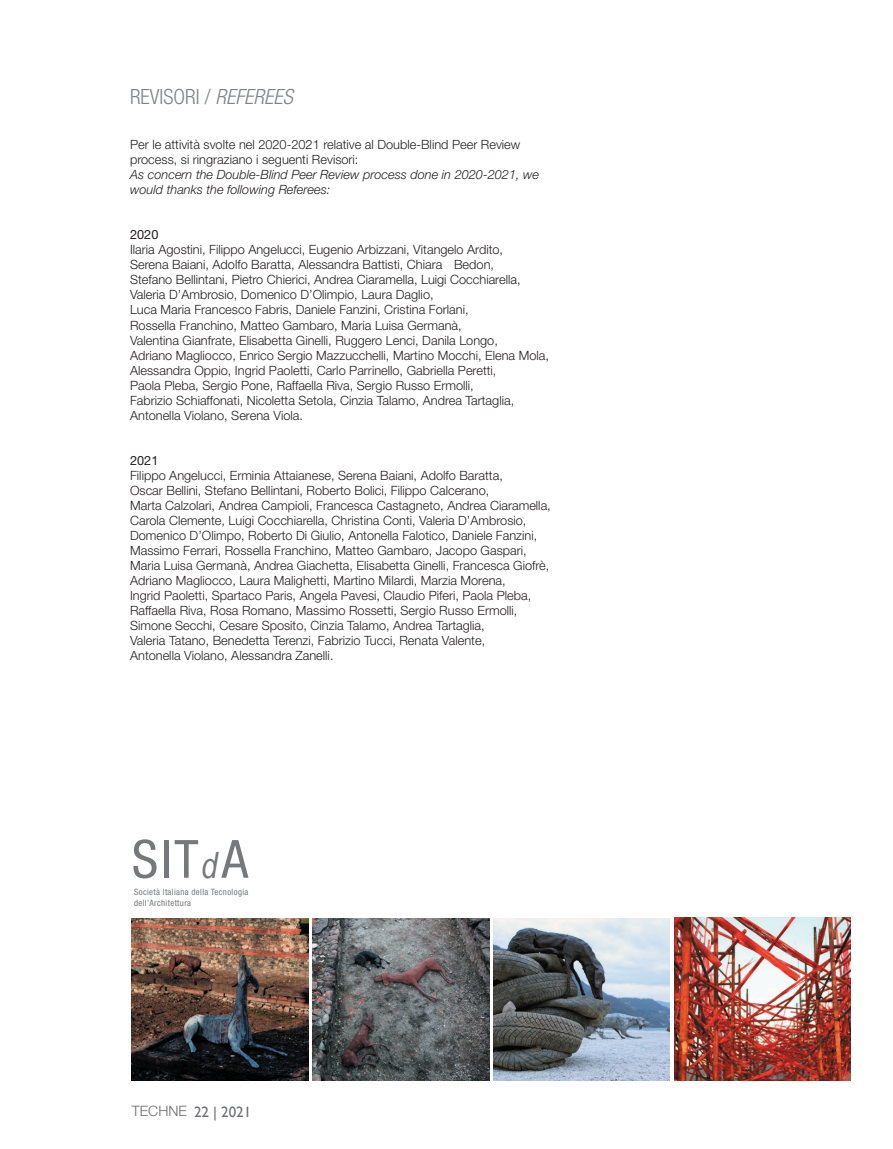
<style>
.page{position:relative;width:893px;height:1149px;background:#fff}
.page>*{position:absolute;margin:0;border:0;box-sizing:border-box;transform-origin:0 0}
.t1{font:condensed 52.65px "Helvetica Neue LT Std";color:#76787b}
.t2{font:300 condensed 21px "Helvetica Neue LT Std";color:#808285}
.t3{font:15px "Gill Sans";color:#6c6d70}
.t4{font:300 12.75px/15px "Helvetica Neue LT Std";color:#231f20}
.t5{font:italic 300 12.75px/15px "Helvetica Neue LT Std";color:#231f20}
.t6{font:12.75px "Helvetica Neue LT Std";color:#231f20}
.t7{font:condensed 8.85px/10.5px "Helvetica Neue LT Std";letter-spacing:.04em;color:#76787b}
.s1{font-style:italic}
.s2{font-family:"Arial Narrow";font-style:italic;font-stretch:normal;font-size:36.3px}
.s3{font-family:"Helvetica Neue LT Std";font-weight:300;font-size:14.25px}
</style>
<div class="page">
<img style="left:132px;top:918px;width:176px;height:162px">
<img style="left:313px;top:918px;width:176px;height:162px">
<img style="left:493px;top:918px;width:177px;height:162px">
<img style="left:674px;top:917px;width:176px;height:163px">
<h2 class="t2" style="left:130px;top:85px;width:164px">REVISORI / <span class="s1">REFEREES</span></h2>
<p class="t4" style="left:130px;top:137px;width:392px">Per le attività svolte nel 2020-2021 relative al Double-Blind Peer Review process, si ringraziano i seguenti Revisori:</p>
<p class="t5" style="left:130px;top:167px;width:411px">As concern the Double-Blind Peer Review process done in 2020-2021, we would thanks the following Referees:</p>
<p class="t6" style="left:130px;top:227px;width:30px">2020</p>
<p class="t4" style="left:130px;top:242px;width:420px">Ilaria Agostini, Filippo Angelucci, Eugenio Arbizzani, Vitangelo Ardito,<br>Serena Baiani, Adolfo Baratta, Alessandra Battisti, Chiara Bedon,<br>Stefano Bellintani, Pietro Chierici, Andrea Ciaramella, Luigi Cocchiarella, Valeria D’Ambrosio, Domenico D’Olimpio, Laura Daglio,<br>Luca Maria Francesco Fabris, Daniele Fanzini, Cristina Forlani,<br>Rossella Franchino, Matteo Gambaro, Maria Luisa Germanà,<br>Valentina Gianfrate, Elisabetta Ginelli, Ruggero Lenci, Danila Longo,<br>Adriano Magliocco, Enrico Sergio Mazzucchelli, Martino Mocchi, Elena Mola, Alessandra Oppio, Ingrid Paoletti, Carlo Parrinello, Gabriella Peretti,<br>Paola Pleba, Sergio Pone, Raffaella Riva, Sergio Russo Ermolli,<br>Fabrizio Schiaffonati, Nicoletta Setola, Cinzia Talamo, Andrea Tartaglia, Antonella Violano, Serena Viola.</p>
<p class="t6" style="left:130px;top:452px;width:30px">2021</p>
<p class="t4" style="left:130px;top:467px;width:422px">Filippo Angelucci, Erminia Attaianese, Serena Baiani, Adolfo Baratta,<br>Oscar Bellini, Stefano Bellintani, Roberto Bolici, Filippo Calcerano,<br>Marta Calzolari, Andrea Campioli, Francesca Castagneto, Andrea Ciaramella, Carola Clemente, Luigi Cocchiarella, Christina Conti, Valeria D’Ambrosio, Domenico D’Olimpo, Roberto Di Giulio, Antonella Falotico, Daniele Fanzini, Massimo Ferrari, Rossella Franchino, Matteo Gambaro, Jacopo Gaspari, Maria Luisa Germanà, Andrea Giachetta, Elisabetta Ginelli, Francesca Giofrè, Adriano Magliocco, Laura Malighetti, Martino Milardi, Marzia Morena,<br>Ingrid Paoletti, Spartaco Paris, Angela Pavesi, Claudio Piferi, Paola Pleba, Raffaella Riva, Rosa Romano, Massimo Rossetti, Sergio Russo Ermolli, Simone Secchi, Cesare Sposito, Cinzia Talamo, Andrea Tartaglia,<br>Valeria Tatano, Benedetta Terenzi, Fabrizio Tucci, Renata Valente,<br>Antonella Violano, Alessandra Zanelli.</p>
<h1 class="t1" style="left:132px;top:828px;width:118px">SIT<span class="s2">d</span>A</h1>
<p class="t7" style="left:134px;top:886px;width:116px">Società Italiana della Tecnologia dell’Architettura</p>
<p class="t3" style="left:132px;top:1102px;width:121px"><span class="s3">TECHNE</span> 22 | 2021</p>
</div>
